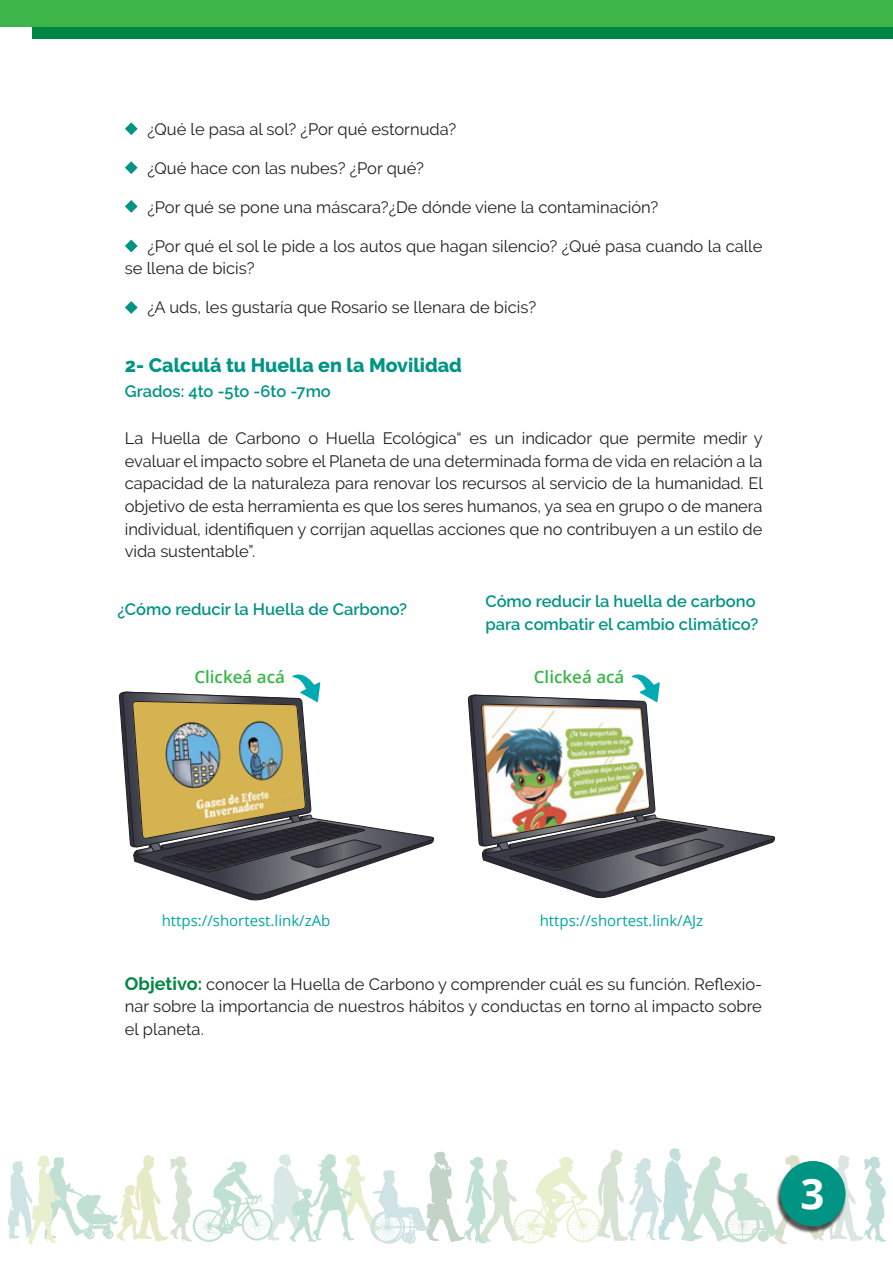
<style>
.page{position:relative;width:893px;height:1263px;background:#fff}
.page>*{position:absolute;margin:0;border:0;box-sizing:border-box;transform-origin:0 0}
.t1{font:700 42px "Open Sans";color:#fff}
.t2{font:800 19.5px "Raleway";color:#009484}
.t3{font:600 16.95px "Open Sans";color:#39b54a}
.t4{font:16.5px/22.5px "Raleway";color:#231f20;text-align:justify}
.t5{font:600 16.5px/22.5px "Raleway";color:#009484}
.t6{font:15px "Open Sans";color:#00a79e}
.s1{font-weight:700;font-size:18px;color:#008644}
</style>
<div class="page">
<svg style="left:125px;top:122px;width:13px;height:13px"></svg>
<svg style="left:125px;top:161px;width:13px;height:13px"></svg>
<svg style="left:125px;top:200px;width:13px;height:13px"></svg>
<svg style="left:125px;top:240px;width:13px;height:12px"></svg>
<svg style="left:125px;top:301px;width:13px;height:13px"></svg>
<div style="left:33px;top:0;width:860px;height:39px;background:#008644"></div>
<div style="left:0;top:0;width:893px;height:27px;background:#3eb549"></div>
<svg style="left:8px;top:1148px;width:878px;height:97px"></svg>
<img style="left:774px;top:1161px;width:73px;height:73px">
<div style="left:780px;top:1161px;width:65px;height:65px;background:#009484;border-radius:50%"></div>
<svg style="left:119px;top:674px;width:316px;height:227px"></svg>
<svg style="left:468px;top:674px;width:307px;height:225px"></svg>
<p class="t4" style="left:147px;top:118px;width:310px">¿Qué le pasa al sol? ¿Por qué estornuda?</p>
<p class="t4" style="left:147px;top:157px;width:278px">¿Qué hace con las nubes? ¿Por qué?</p>
<p class="t4" style="left:147px;top:196px;width:512px">¿Por qué se pone una máscara?¿De dónde viene la contaminación?</p>
<p class="t4" style="left:125px;top:235px;width:639px;text-indent:23px">¿Por qué el sol le pide a los autos que hagan silencio? ¿Qué pasa cuando la calle se llena de bicis?</p>
<p class="t4" style="left:147px;top:296px;width:390px">¿A uds, les gustaría que Rosario se llenara de bicis?</p>
<p class="t2" style="left:125px;top:354px;width:339px">2- Calculá tu Huella en la Movilidad</p>
<p class="t5" style="left:125px;top:380px;width:207px">Grados: 4to -5to -6to -7mo</p>
<p class="t4" style="left:125px;top:427px;width:640px">La Huella de Carbono o Huella Ecológica“ es un indicador que permite medir y evaluar el impacto sobre el Planeta de una determinada forma de vida en relación a la capacidad de la naturaleza para renovar los recursos al servicio de la humanidad. El objetivo de esta herramienta es que los seres humanos, ya sea en grupo o de manera individual, identifiquen y corrijan aquellas acciones que no contribuyen a un estilo de vida sustentable”.</p>
<p class="t5" style="left:118px;top:598px;width:291px">¿Cómo reducir la Huella de Carbono?</p>
<p class="t5" style="left:485px;top:590px;width:274px">Cómo reducir la huella de carbono para combatir el cambio climático?</p>
<p class="t3" style="left:194px;top:665px;width:92px">Clickeá acá</p>
<p class="t3" style="left:534px;top:665px;width:92px">Clickeá acá</p>
<p class="t6" style="left:162px;top:910px;width:170px">https://shortest.link/zAb</p>
<p class="t6" style="left:540px;top:910px;width:165px">https://shortest.link/AJz</p>
<p class="t4" style="left:125px;top:972px;width:639px"><span class="s1">Objetivo:</span> conocer la Huella de Carbono y comprender cuál es su función. Reflexio&shy;nar sobre la importancia de nuestros hábitos y conductas en torno al impacto sobre el planeta.</p>
<h1 class="t1" style="left:800px;top:1164px;width:25px">3</h1>
</div>
